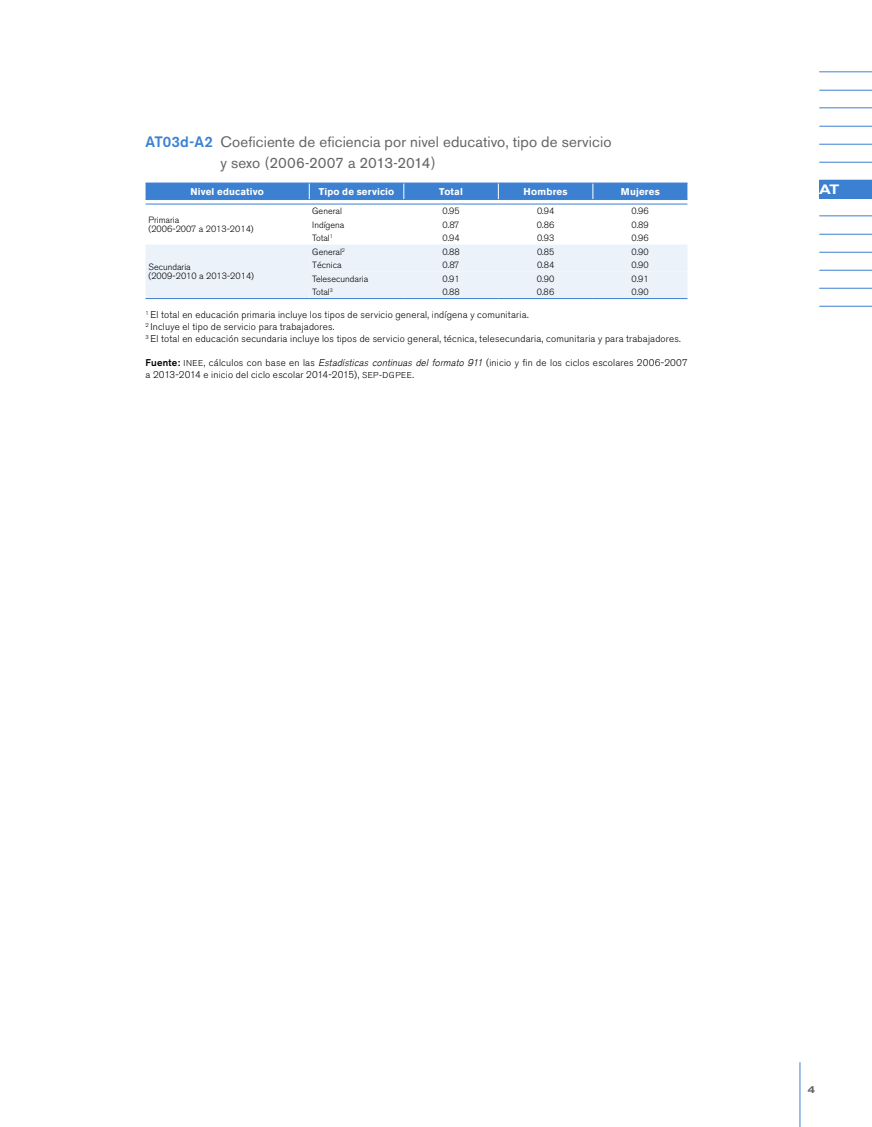
<style>
.page{position:relative;width:872px;height:1127px;background:#fff}
.page>*{position:absolute;margin:0;border:0;box-sizing:border-box;transform-origin:0 0}
.t1{font:15px/21px "Akzidenz Grotesk BE";letter-spacing:.01em;color:#636466}
.t2{font:500 expanded 13.5px "Akzidenz Grotesk BE";color:#fff}
.t3{font:500 expanded 10.5px "Akzidenz Grotesk BE";color:#636466}
.t4{font:300 9.75px/12px "Akzidenz Grotesk BE";letter-spacing:.02em;color:#000}
.t5{font:700 9.75px "Akzidenz Grotesk BE";letter-spacing:.02em;color:#fff}
.t6{font:300 9px/9px "Akzidenz Grotesk BE";color:#000}
.s1{font-weight:500;color:#3c81d1}
.s2{font-weight:500}
.s3{font-size:8.55px}
.s4{font-family:"Akzidenz Grotesk";font-style:italic}
</style>
<div class="page">
<hr style="left:799px;top:1062px;width:1px;height:65px;background:#3c81d1">
<div style="left:819px;top:180px;width:53px;height:18px;background:#3c81d1"></div>
<hr style="left:819px;top:72px;width:53px;height:1px;background:#3c81d1">
<hr style="left:819px;top:90px;width:53px;height:1px;background:#3c81d1">
<hr style="left:819px;top:108px;width:53px;height:1px;background:#3c81d1">
<hr style="left:819px;top:126px;width:53px;height:1px;background:#3c81d1">
<hr style="left:819px;top:144px;width:53px;height:1px;background:#3c81d1">
<hr style="left:819px;top:162px;width:53px;height:1px;background:#3c81d1">
<hr style="left:819px;top:198px;width:53px;height:1px;background:#3c81d1">
<hr style="left:819px;top:216px;width:53px;height:1px;background:#3c81d1">
<hr style="left:819px;top:234px;width:53px;height:1px;background:#3c81d1">
<hr style="left:819px;top:252px;width:53px;height:1px;background:#3c81d1">
<hr style="left:819px;top:270px;width:53px;height:1px;background:#3c81d1">
<hr style="left:819px;top:288px;width:53px;height:1px;background:#3c81d1">
<hr style="left:819px;top:306px;width:53px;height:1px;background:#3c81d1">
<div style="left:146px;top:245px;width:541px;height:53px;background:#ecf2fa"></div>
<div style="left:146px;top:184px;width:541px;height:15px;background:#3c81d1"></div>
<hr style="left:146px;top:183px;width:163px;height:1px;background:#3c81d1">
<hr style="left:309px;top:183px;width:95px;height:1px;background:#3c81d1">
<hr style="left:404px;top:183px;width:94px;height:1px;background:#3c81d1">
<hr style="left:498px;top:183px;width:95px;height:1px;background:#3c81d1">
<hr style="left:593px;top:183px;width:94px;height:1px;background:#3c81d1">
<hr style="left:146px;top:199px;width:163px;height:1px;background:#3c81d1">
<hr style="left:309px;top:199px;width:95px;height:1px;background:#3c81d1">
<hr style="left:404px;top:199px;width:94px;height:1px;background:#3c81d1">
<hr style="left:498px;top:199px;width:95px;height:1px;background:#3c81d1">
<hr style="left:593px;top:199px;width:94px;height:1px;background:#3c81d1">
<hr style="left:146px;top:204px;width:163px;height:1px;background:#3c81d1">
<hr style="left:309px;top:204px;width:95px;height:1px;background:#3c81d1">
<hr style="left:404px;top:204px;width:94px;height:1px;background:#3c81d1">
<hr style="left:498px;top:204px;width:95px;height:1px;background:#3c81d1">
<hr style="left:593px;top:204px;width:94px;height:1px;background:#3c81d1">
<hr style="left:146px;top:298px;width:163px;height:1px;background:#3c81d1">
<hr style="left:309px;top:298px;width:95px;height:1px;background:#3c81d1">
<hr style="left:404px;top:298px;width:94px;height:1px;background:#3c81d1">
<hr style="left:498px;top:298px;width:95px;height:1px;background:#3c81d1">
<hr style="left:593px;top:298px;width:94px;height:1px;background:#3c81d1">
<h1 class="t1" style="left:220px;top:131px;width:392px;text-indent:-75px"><span class="s1">AT03d-A2</span> Coeficiente de eficiencia por nivel educativo, tipo de servicio y sexo (2006-2007 a 2013-2014)</h1>
<p class="t5" style="left:190px;top:186px;width:75px">Nivel educativo</p>
<p class="t5" style="left:319px;top:186px;width:77px">Tipo de servicio</p>
<p class="t5" style="left:439px;top:186px;width:25px">Total</p>
<p class="t5" style="left:523px;top:186px;width:45px">Hombres</p>
<p class="t5" style="left:621px;top:186px;width:41px">Mujeres</p>
<p class="t6" style="left:148px;top:216px;width:107px">Primaria<br>(2006-2007 a 2013-2014)</p>
<p class="t6" style="left:312px;top:207px;width:31px">General</p>
<p class="t6" style="left:442px;top:207px;width:19px">0.95</p>
<p class="t6" style="left:537px;top:207px;width:19px">0.94</p>
<p class="t6" style="left:631px;top:207px;width:19px">0.96</p>
<p class="t6" style="left:312px;top:220px;width:34px">Indígena</p>
<p class="t6" style="left:442px;top:220px;width:18px">0.87</p>
<p class="t6" style="left:537px;top:220px;width:19px">0.86</p>
<p class="t6" style="left:631px;top:220px;width:19px">0.89</p>
<p class="t6" style="left:312px;top:234px;width:22px">Total<sup>1</sup></p>
<p class="t6" style="left:442px;top:234px;width:19px">0.94</p>
<p class="t6" style="left:537px;top:234px;width:19px">0.93</p>
<p class="t6" style="left:631px;top:234px;width:19px">0.96</p>
<p class="t6" style="left:312px;top:247px;width:34px">General<sup>2</sup></p>
<p class="t6" style="left:442px;top:247px;width:19px">0.88</p>
<p class="t6" style="left:537px;top:247px;width:19px">0.85</p>
<p class="t6" style="left:631px;top:247px;width:19px">0.90</p>
<p class="t6" style="left:312px;top:261px;width:31px">Técnica</p>
<p class="t6" style="left:442px;top:261px;width:18px">0.87</p>
<p class="t6" style="left:537px;top:261px;width:19px">0.84</p>
<p class="t6" style="left:631px;top:261px;width:19px">0.90</p>
<p class="t6" style="left:312px;top:274px;width:57px">Telesecundaria</p>
<p class="t6" style="left:442px;top:274px;width:19px">0.91</p>
<p class="t6" style="left:537px;top:274px;width:19px">0.90</p>
<p class="t6" style="left:631px;top:274px;width:19px">0.91</p>
<p class="t6" style="left:312px;top:288px;width:22px">Total<sup>3</sup></p>
<p class="t6" style="left:442px;top:288px;width:19px">0.88</p>
<p class="t6" style="left:537px;top:288px;width:19px">0.86</p>
<p class="t6" style="left:631px;top:288px;width:19px">0.90</p>
<p class="t4" style="left:146px;top:309px;width:537px"><sup>1</sup> El total en educación primaria incluye los tipos de servicio general, indígena y comunitaria.<br><sup>2</sup> Incluye el tipo de servicio para trabajadores.<br><sup>3</sup> El total en educación secundaria incluye los tipos de servicio general, técnica, telesecundaria, comunitaria y para trabajadores.</p>
<p class="t4" style="left:145px;top:357px;width:544px"><span class="s2">Fuente:</span> <span class="s3">INEE</span>, cálculos con base en las <span class="s4">Estadísticas continuas del formato 911</span> (inicio y fin de los ciclos escolares 2006-2007 a 2013-2014 e inicio del ciclo escolar 2014-2015), <span class="s3">SEP-DGPEE</span>.</p>
<p class="t6" style="left:149px;top:263px;width:107px">Secundaria<br>(2009-2010 a 2013-2014)</p>
<h2 class="t2" style="left:819px;top:182px;width:21px">AT</h2>
<p class="t3" style="left:807px;top:1083px;width:9px">4</p>
</div>
